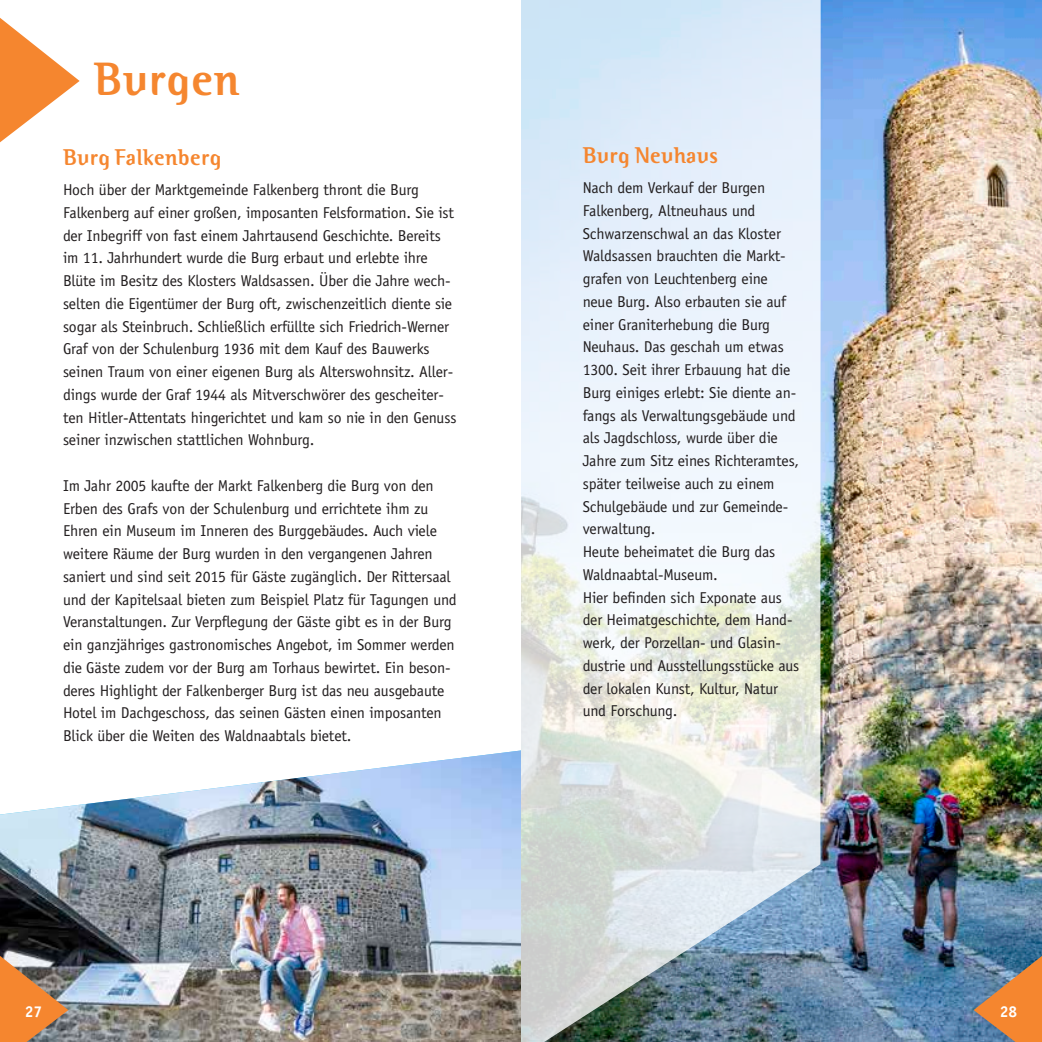
<style>
.page{position:relative;width:1042px;height:1042px;background:#fff}
.page>*{position:absolute;margin:0;border:0;box-sizing:border-box;transform-origin:0 0}
.t1{font:700 46.55px "Binary ITC Std";color:#f5862f}
.t2{font:700 22.75px "Binary ITC Std";color:#f5862f}
.t3{font:15.75px/22.8px "Officina Sans Std";letter-spacing:-.01em;color:#231f20}
.t4{font:700 15.75px "Officina Sans Std";color:#fff}
</style>
<div class="page">
<img style="left:0;top:750px;width:521px;height:292px">
<svg style="left:0;top:956px;width:68px;height:86px;background:#c38454"></svg>
<svg style="left:0;top:18px;width:80px;height:124px"></svg>
<img style="left:820px;top:0;width:222px;height:1042px">
<svg style="left:521px;top:0;width:299px;height:1042px"></svg>
<svg style="left:973px;top:956px;width:69px;height:86px;background:#af8261"></svg>
<h1 class="t1" style="left:94px;top:52px;width:148px">Burgen</h1>
<h2 class="t2" style="left:63px;top:144px;width:160px">Burg Falkenberg</h2>
<p class="t3" style="left:63px;top:179px;width:395px">Hoch über der Marktgemeinde Falkenberg thront die Burg Falkenberg auf einer großen, imposanten Felsformation. Sie ist der Inbegriff von fast einem Jahrtausend Geschichte. Bereits im 11. Jahrhundert wurde die Burg erbaut und erlebte ihre Blüte im Besitz des Klosters Waldsassen. Über die Jahre wech&shy;selten die Eigentümer der Burg oft, zwischenzeitlich diente sie sogar als Steinbruch. Schließlich erfüllte sich Friedrich-Werner Graf von der Schulenburg 1936 mit dem Kauf des Bauwerks seinen Traum von einer eigenen Burg als Alterswohnsitz. Aller&shy;dings wurde der Graf 1944 als Mitverschwörer des gescheiter&shy;ten Hitler-Attentats hingerichtet und kam so nie in den Genuss seiner inzwischen stattlichen Wohnburg.</p>
<p class="t3" style="left:63px;top:474px;width:395px">Im Jahr 2005 kaufte der Markt Falkenberg die Burg von den Erben des Grafs von der Schulenburg und errichtete ihm zu Ehren ein Museum im Inneren des Burggebäudes. Auch viele weitere Räume der Burg wurden in den vergangenen Jahren saniert und sind seit 2015 für Gäste zugänglich. Der Rittersaal und der Kapitelsaal bieten zum Beispiel Platz für Tagungen und Veranstaltungen. Zur Verpflegung der Gäste gibt es in der Burg ein ganzjähriges gastronomisches Angebot, im Sommer werden die Gäste zudem vor der Burg am Torhaus bewirtet. Ein beson&shy;deres Highlight der Falkenberger Burg ist das neu ausgebaute Hotel im Dachgeschoss, das seinen Gästen einen imposanten Blick über die Weiten des Waldnaabtals bietet.</p>
<h2 class="t2" style="left:583px;top:142px;width:137px">Burg Neuhaus</h2>
<p class="t3" style="left:583px;top:176px;width:218px">Nach dem Verkauf der Burgen<br>Falkenberg, Altneuhaus und<br>Schwarzenschwal an das Kloster<br>Waldsassen brauchten die Markt&shy;grafen von Leuchtenberg eine neue Burg. Also erbauten sie auf einer Graniterhebung die Burg<br>Neuhaus. Das geschah um etwas<br>1300. Seit ihrer Erbauung hat die<br>Burg einiges erlebt: Sie diente an&shy;fangs als Verwaltungsgebäude und als Jagdschloss, wurde über die<br>Jahre zum Sitz eines Richteramtes, später teilweise auch zu einem<br>Schulgebäude und zur Gemeinde&shy;verwaltung.<br>Heute beheimatet die Burg das<br>Waldnaabtal-Museum.<br>Hier befinden sich Exponate aus der Heimatgeschichte, dem Hand&shy;werk, der Porzellan- und Glasin&shy;dustrie und Ausstellungsstücke aus der lokalen Kunst, Kultur, Natur und Forschung.</p>
<p class="t4" style="left:25px;top:1002px;width:19px">27</p>
<p class="t4" style="left:1000px;top:1002px;width:19px">28</p>
</div>
